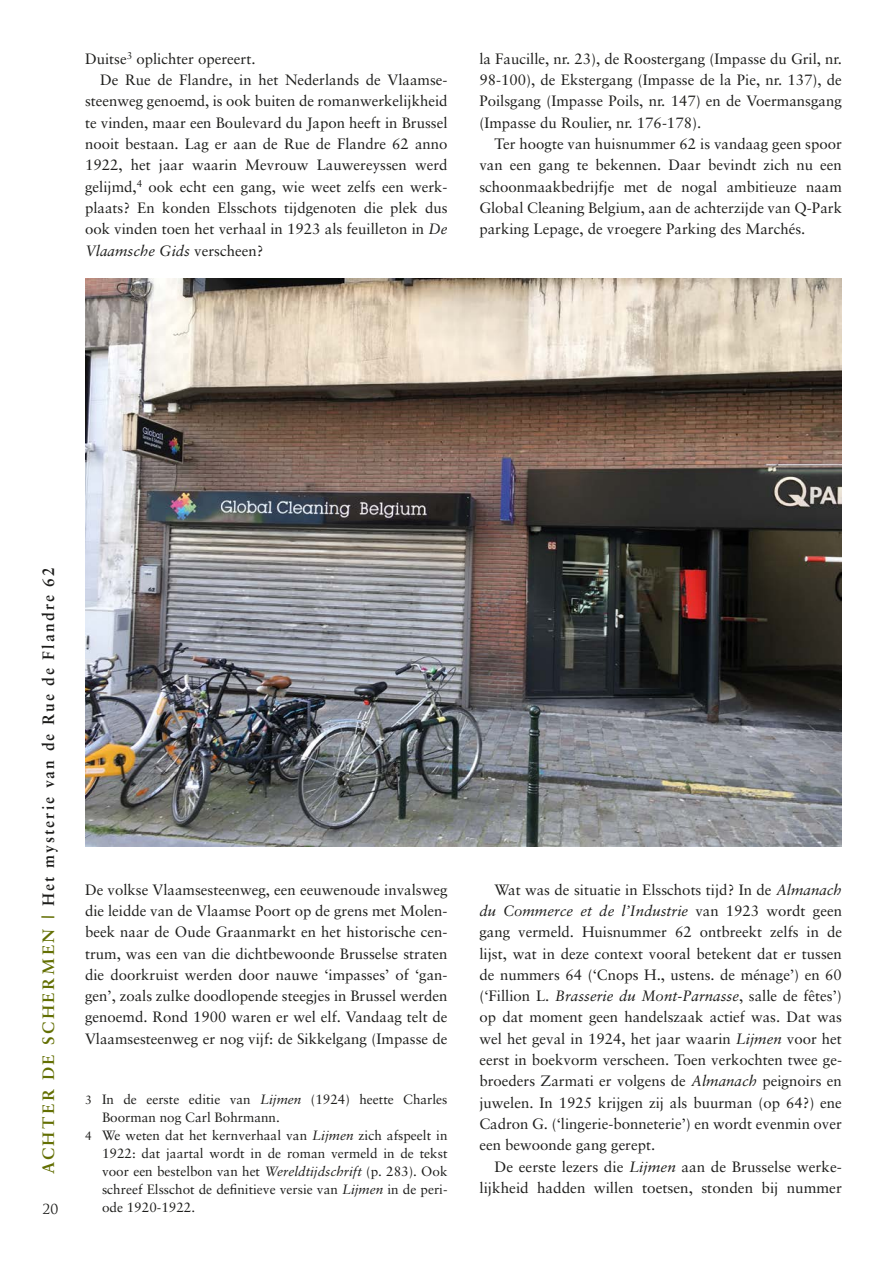
<style>
.page{position:relative;width:893px;height:1263px;background:#fff}
.page>*{position:absolute;margin:0;border:0;box-sizing:border-box;transform-origin:0 0}
.t1{font:700 16.5px "Sabon LT";color:#1d1d1b;scale:.94 1}
.t2{font:15px/21.3px "Sabon LT";color:#1d1d1b;text-align:justify}
.t3{font:italic 15px "Sabon LT";color:#1d1d1b}
.t4{font:13.5px "Sabon LT";color:#1d1d1b}
.t5{font:13.5px "Trajan Pro";color:#1d1d1b}
.s1{font-style:italic}
.s2{font-style:normal}
.s3{color:#636f03}
.s4{font-size:12px}
</style>
<div class="page">
<img style="left:85px;top:279px;width:757px;height:567px">
<p class="t2" style="left:85px;top:48px;width:172px">Duitse<sup>3</sup> oplichter opereert.</p>
<p class="t2" style="left:100px;top:69px;width:349px">De Rue de Flandre, in het Nederlands de Vlaamse-</p>
<p class="t2" style="left:85px;top:90px;width:364px">steenweg genoemd, is ook buiten de romanwerkelijkheid</p>
<p class="t2" style="left:85px;top:112px;width:364px">te vinden, maar een Boulevard du Japon heeft in Brussel</p>
<p class="t2" style="left:85px;top:133px;width:364px">nooit bestaan. Lag er aan de Rue de Flandre 62 anno</p>
<p class="t2" style="left:85px;top:154px;width:364px">1922, het jaar waarin Mevrouw Lauwereyssen werd</p>
<p class="t2" style="left:85px;top:176px;width:364px">gelijmd,<sup>4</sup> ook echt een gang, wie weet zelfs een werk-</p>
<p class="t2" style="left:85px;top:197px;width:364px">plaats? En konden Elsschots tijdgenoten die plek dus</p>
<p class="t2" style="left:85px;top:218px;width:364px">ook vinden toen het verhaal in 1923 als feuilleton in <span class="s1">De</span></p>
<p class="t3" style="left:85px;top:242px;width:180px">Vlaamsche Gids <span class="s2">verscheen?</span></p>
<p class="t2" style="left:479px;top:48px;width:364px">la Faucille, nr. 23), de Roostergang (Impasse du Gril, nr.<br>98-100), de Ekstergang (Impasse de la Pie, nr. 137), de Poilsgang (Impasse Poils, nr. 147) en de Voermansgang (Impasse du Roulier, nr. 176-178).</p>
<p class="t2" style="left:479px;top:133px;width:364px;text-indent:15px">Ter hoogte van huisnummer 62 is vandaag geen spoor van een gang te bekennen. Daar bevindt zich nu een schoonmaakbedrijfje met de nogal ambitieuze naam Global Cleaning Belgium, aan de achterzijde van Q-Park parking Lepage, de vroegere Parking des Marchés.</p>
<p class="t1" style="left:38px;top:1174px;width:647px;rotate:-90deg"><span class="s3">ACHTER DE SCHERMEN |</span> Het mysterie van de Rue de Flandre 62</p>
<p class="t5" style="left:43px;top:1200px;width:17px">20</p>
<p class="t2" style="left:85px;top:878px;width:364px">De volkse Vlaamsesteenweg, een eeuwenoude invalsweg die leidde van de Vlaamse Poort op de grens met Molen&shy;beek naar de Oude Graanmarkt en het historische cen&shy;trum, was een van die dichtbewoonde Brusselse straten die doorkruist werden door nauwe ‘impasses’ of ‘gan&shy;gen’, zoals zulke doodlopende steegjes in Brussel werden genoemd. Rond 1900 waren er wel elf. Vandaag telt de Vlaamsesteenweg er nog vijf: de Sikkelgang (Impasse de</p>
<p class="t4" style="left:85px;top:1091px;width:364px"><span class="s4">3</span> In de eerste editie van <span class="s1">Lijmen</span> (1924) heette Charles</p>
<p class="t4" style="left:102px;top:1109px;width:179px">Boorman nog Carl Bohrmann.</p>
<p class="t4" style="left:85px;top:1127px;width:364px"><span class="s4">4</span> We weten dat het kernverhaal van <span class="s1">Lijmen</span> zich afspeelt in</p>
<p class="t4" style="left:102px;top:1145px;width:347px">1922: dat jaartal wordt in de roman vermeld in de tekst</p>
<p class="t4" style="left:102px;top:1163px;width:347px">voor een bestelbon van het <span class="s1">Wereldtijdschrift</span> (p. 283). Ook</p>
<p class="t4" style="left:102px;top:1181px;width:347px">schreef Elsschot de definitieve versie van <span class="s1">Lijmen</span> in de peri-</p>
<p class="t4" style="left:102px;top:1199px;width:95px">ode 1920-1922.</p>
<p class="t2" style="left:479px;top:878px;width:364px;text-indent:15px">Wat was de situatie in Elsschots tijd? In de <span class="s1">Almanach du Commerce et de l’Industrie</span> van 1923 wordt geen gang vermeld. Huisnummer 62 ontbreekt zelfs in de lijst, wat in deze context vooral betekent dat er tussen de nummers 64 (‘Cnops H., ustens. de ménage’) en 60 (‘Fillion L. <span class="s1">Brasserie du Mont-Parnasse</span>, salle de fêtes’) op dat moment geen handelszaak actief was. Dat was wel het geval in 1924, het jaar waarin <span class="s1">Lijmen</span> voor het eerst in boekvorm verscheen. Toen verkochten twee ge&shy;broeders Zarmati er volgens de <span class="s1">Almanach</span> peignoirs en juwelen. In 1925 krijgen zij als buurman (op 64?) ene Cadron G. (‘lingerie-bonneterie’) en wordt evenmin over een bewoonde gang gerept.</p>
<p class="t2" style="left:479px;top:1155px;width:364px;text-align:right">De eerste lezers die <span class="s1">Lijmen</span> aan de Brusselse werke&shy;lijkheid hadden willen toetsen, stonden bij nummer</p>
</div>
